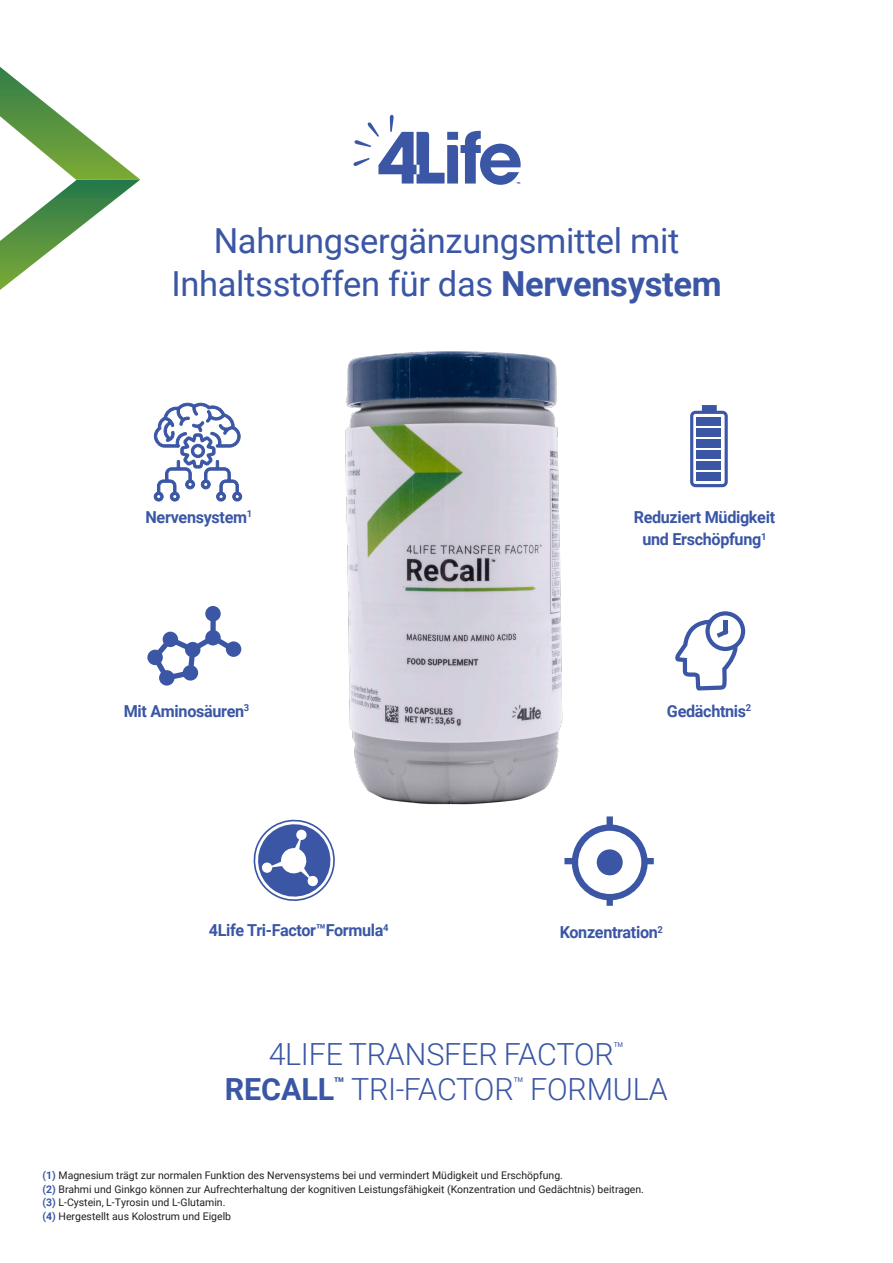
<style>
.page{position:relative;width:893px;height:1263px;background:#fff}
.page>*{position:absolute;margin:0;border:0;box-sizing:border-box;transform-origin:0 0}
.t1{font:34.5px "Roboto";letter-spacing:-.01em;color:#3a56a5}
.t2{font:300 30.45px "Roboto";letter-spacing:-.005em;color:#3a56a5}
.t3{font:700 16.5px "Roboto";letter-spacing:-.02em;color:#3a56a5}
.t4{font:10.5px "Roboto";color:#231f20}
.s1{font-weight:700}
.s2{font-weight:700;color:#3a56a5}
</style>
<div class="page">
<svg style="left:253px;top:822px;width:75px;height:79px"></svg>
<svg style="left:353px;top:115px;width:168px;height:70px"></svg>
<svg style="left:147px;top:606px;width:94px;height:80px"></svg>
<svg style="left:153px;top:402px;width:89px;height:100px"></svg>
<svg style="left:690px;top:405px;width:38px;height:82px"></svg>
<svg style="left:578px;top:816px;width:76px;height:90px"></svg>
<div style="left:597px;top:849px;width:26px;height:26px;background:#3a56a5;border-radius:50%"></div>
<svg style="left:675px;top:611px;width:70px;height:79px"></svg>
<div style="left:696px;top:472px;width:25px;height:9px;background:#3a56a5"></div>
<div style="left:696px;top:461px;width:25px;height:9px;background:#3a56a5"></div>
<div style="left:696px;top:450px;width:25px;height:8px;background:#3a56a5"></div>
<div style="left:696px;top:428px;width:25px;height:9px;background:#3a56a5"></div>
<div style="left:696px;top:439px;width:25px;height:9px;background:#3a56a5"></div>
<div style="left:696px;top:417px;width:25px;height:9px;background:#3a56a5"></div>
<img style="left:281px;top:351px;width:330px;height:532px">
<svg style="left:0;top:67px;width:140px;height:223px"></svg>
<p class="t1" style="left:214px;top:217px;width:467px">Nahrungsergänzungsmittel mit</p>
<p class="t1" style="left:171px;top:260px;width:552px">Inhaltsstoffen für das <span class="s1">Nervensystem</span></p>
<p class="t3" style="left:146px;top:505px;width:108px">Nervensystem<sup>1</sup></p>
<p class="t3" style="left:634px;top:505px;width:143px">Reduziert Müdigkeit</p>
<p class="t3" style="left:642px;top:528px;width:125px">und Erschöpfung<sup>1</sup></p>
<p class="t3" style="left:124px;top:699px;width:127px">Mit Aminosäuren<sup>3</sup></p>
<p class="t3" style="left:667px;top:699px;width:86px">Gedächtnis<sup>2</sup></p>
<p class="t3" style="left:209px;top:919px;width:181px">4Life Tri-Factor™Formula<sup>4</sup></p>
<p class="t3" style="left:560px;top:921px;width:105px">Konzentration<sup>2</sup></p>
<p class="t2" style="left:269px;top:1032px;width:357px">4LIFE TRANSFER FACTOR<sup>™</sup></p>
<p class="t2" style="left:225px;top:1068px;width:445px"><span class="s1">RECALL</span><sup>™</sup> TRI-FACTOR<sup>™</sup> FORMULA</p>
<p class="t4" style="left:43px;top:1168px;width:522px"><span class="s2">(1)</span> Magnesium trägt zur normalen Funktion des Nervensystems bei und vermindert Müdigkeit und Erschöpfung.</p>
<p class="t4" style="left:43px;top:1182px;width:603px"><span class="s2">(2)</span> Brahmi und Ginkgo können zur Aufrechterhaltung der kognitiven Leistungsfähigkeit (Konzentration und Gedächtnis) beitragen.</p>
<p class="t4" style="left:43px;top:1195px;width:184px"><span class="s2">(3)</span> L-Cystein, L-Tyrosin und L-Glutamin.</p>
<p class="t4" style="left:43px;top:1209px;width:190px"><span class="s2">(4)</span> Hergestellt aus Kolostrum und Eigelb</p>
</div>
